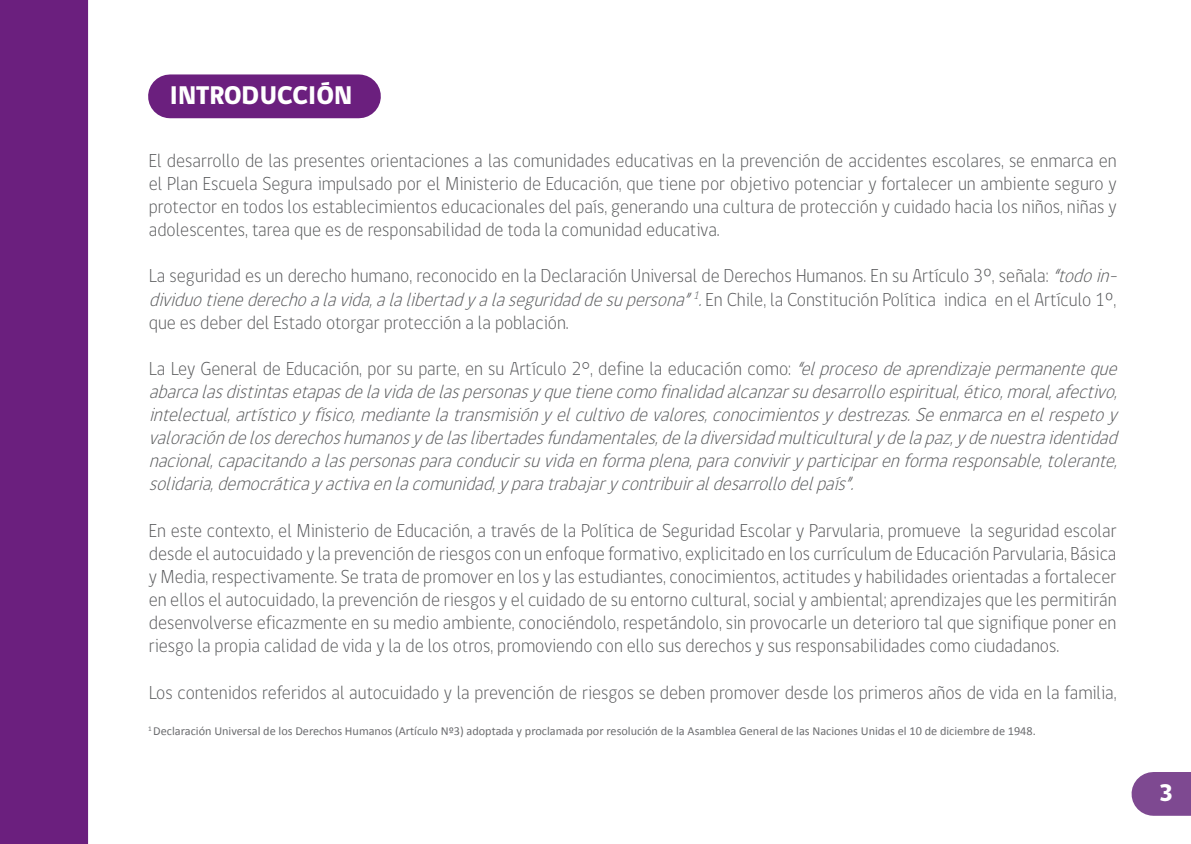
<style>
.page{position:relative;width:1191px;height:844px;background:#fff}
.page>*{position:absolute;margin:0;border:0;box-sizing:border-box;transform-origin:0 0}
.t1{font:800 26.25px "gob CL";color:#fff}
.t2{font:800 24.5px "gob CL";color:#fff}
.t3{font:300 19.25px/23.1px "gob CL";color:#57585a;text-align:justify;scale:.94 1}
.t4{font:italic 300 19.25px/23.1px "gob CL";color:#57585a;text-align:justify;scale:.94 1}
.t5{font:12.25px "Calibri";color:#6c6d70}
.s1{font-style:italic}
.s2{font-style:normal}
</style>
<div class="page">
<div style="left:170px;top:74px;width:189px;height:44px;background:#6b1f7e"></div>
<div style="left:1153px;top:771px;width:38px;height:44px;background:#7e4991"></div>
<div style="left:0;top:0;width:88px;height:843px;background:#6b1f7e"></div>
<p class="t1" style="left:170px;top:77px;width:184px">INTRODUCCIÓN</p>
<p class="t3" style="left:149px;top:149px;width:1031px">El desarrollo de las presentes orientaciones a las comunidades educativas en la prevención de accidentes escolares, se enmarca en el Plan Escuela Segura impulsado por el Ministerio de Educación, que tiene por objetivo potenciar y fortalecer un ambiente seguro y protector en todos los establecimientos educacionales del país, generando una cultura de protección y cuidado hacia los niños, niñas y adolescentes, tarea que es de responsabilidad de toda la comunidad educativa.</p>
<p class="t3" style="left:149px;top:265px;width:1038px;text-align:left">La seguridad es un derecho humano, reconocido en la Declaración Universal de Derechos Humanos. En su Artículo 3º, señala: <span class="s1">“todoin&shy;dividuotienederechoalavida,alalibertadyalaseguridaddesupersona”</span><sup>1</sup><span class="s1">.</span>E n C h i l e , l a C o n s t i t u c i ó n P o l í t i c a i n d i c a e n e l A r t í c u l o 1 º , que es deber del Estado otorgar protección a la población.</p>
<p class="t4" style="left:149px;top:357px;width:1039px"><span class="s2">La Ley General de Educación, por su parte, en su Artículo 2°, define la educación como:</span> “elprocesodeaprendizajepermanenteque abarcalasdistintasetapasdelavidadelaspersonasyquetienecomofinalidadalcanzarsudesarrolloespiritual,ético,moral,afectivo, intelectual,artísticoyfísico,mediantelatransmisiónyelcultivodevalores,conocimientosydestrezas.Seenmarcaenelrespetoy valoracióndelosderechoshumanosydelaslibertadesfundamentales,deladiversidadmulticulturalydelapaz,ydenuestraidentidad nacional,capacitandoalaspersonasparaconducirsuvidaenformaplena,paraconviviryparticiparenformaresponsable,tolerante, solidaria,democráticayactivaenlacomunidad,yparatrabajarycontribuiraldesarrollodelpaís”.</p>
<p class="t3" style="left:149px;top:519px;width:1031px">En este contexto, el Ministerio de Educación, a través de la Política de Seguridad Escolar y Parvularia, promueve la seguridad escolar desde el autocuidado y la prevención de riesgos con un enfoque formativo, explicitado en los currículum de Educación Parvularia, Básica y Media, respectivamente. Se trata de promover en los y las estudiantes, conocimientos, actitudes y habilidades orientadas a fortalecer en ellos el autocuidado, la prevención de riesgos y el cuidado de su entorno cultural, social y ambiental; aprendizajes que les permitirán desenvolverse eficazmente en su medio ambiente, conociéndolo, respetándolo, sin provocarle un deterioro tal que signifique poner en riesgo la propia calidad de vida y la de los otros, promoviendo con ello sus derechos y sus responsabilidades como ciudadanos.</p>
<p class="t3" style="left:149px;top:680px;width:1031px">Los contenidos referidos al autocuidado y la prevención de riesgos se deben promover desde los primeros años de vida en la familia,</p>
<p class="t5" style="left:148px;top:723px;width:889px"><sup>1</sup> Declaración Universal de los Derechos Humanos (Artículo Nº3) adoptada y proclamada por resolución de la Asamblea General de las Naciones Unidas el 10 de diciembre de 1948.</p>
<p class="t2" style="left:1158px;top:775px;width:16px">3</p>
</div>
